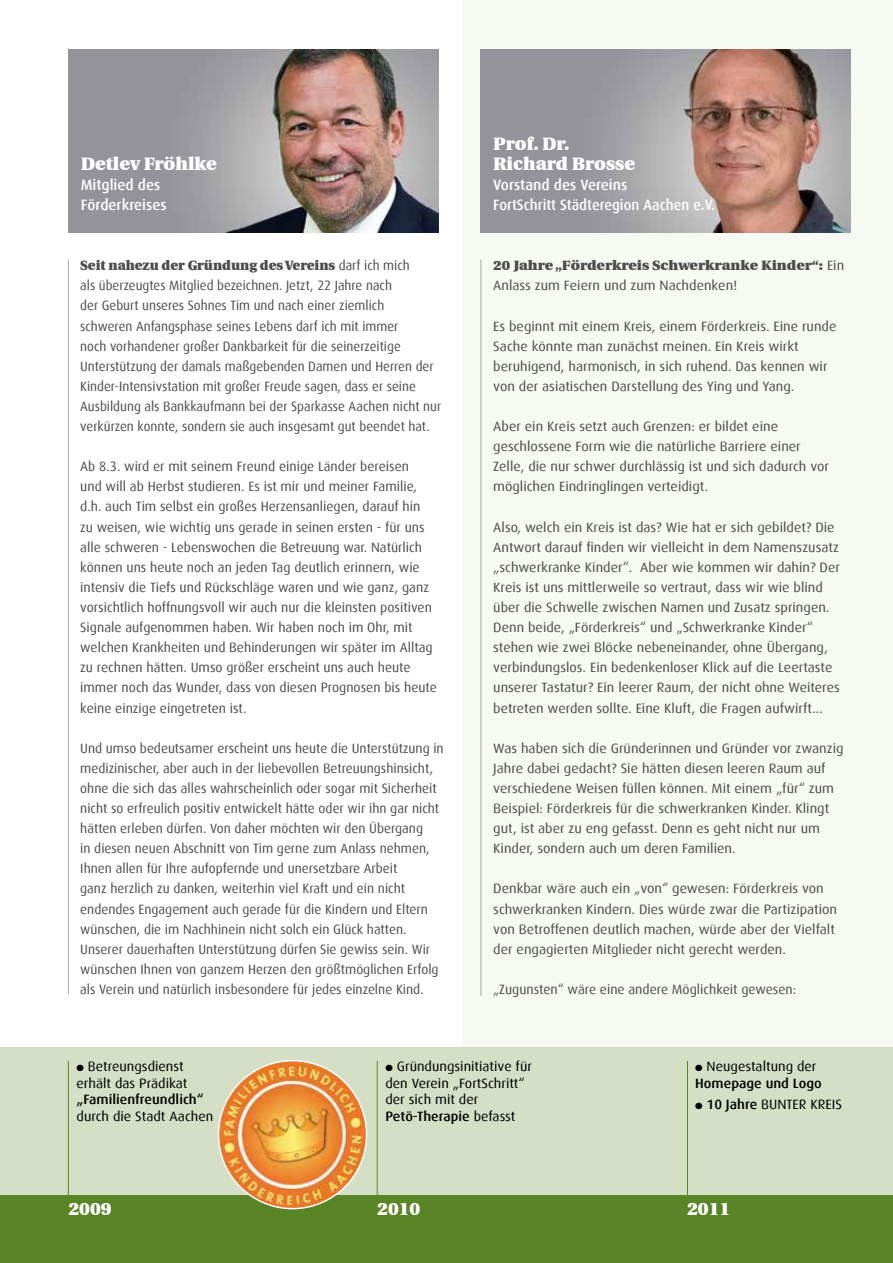
<style>
.page{position:relative;width:893px;height:1263px;background:#fff}
.page>*{position:absolute;margin:0;border:0;box-sizing:border-box;transform-origin:0 0}
.t1{font:900 18px/20.1px "Utopia";color:#fff}
.t2{font:500 15px/20.1px "Dax";color:#fff}
.t3{font:13.5px/20.1px "Dax";color:#4d4d4f}
.t4{font:13.5px/20.1px "Dax";color:#4d4d4f;scale:1.05 1}
.t5{font:13.5px/16.5px "Dax";color:#000;scale:1.05 1}
.t6{font:900 13.5px "Utopia";color:#4d4d4f}
.t7{font:900 13.5px "Utopia";color:#4d4d4f;scale:1.05 1}
.t8{font:500 13.5px "Dax";color:#000;scale:1.05 1}
.s1{font-family:"Dax";font-weight:400}
.s2{font-weight:500}
</style>
<div class="page">
<div style="left:462px;top:0;width:431px;height:1263px;background:#f7faf2"></div>
<div style="left:0;top:1047px;width:893px;height:216px;background:#d4dfc5"></div>
<img style="left:68px;top:49px;width:370px;height:183px">
<img style="left:480px;top:49px;width:371px;height:183px">
<div style="left:0;top:1195px;width:893px;height:68px;background:#598527"></div>
<hr style="left:68px;top:1061px;width:1px;height:138px;background:#598527">
<hr style="left:377px;top:1061px;width:1px;height:138px;background:#598527">
<hr style="left:687px;top:1061px;width:1px;height:138px;background:#598527">
<hr style="left:480px;top:259px;width:1px;height:737px;background:#a7a9ac">
<hr style="left:68px;top:259px;width:1px;height:735px;background:#a7a9ac">
<img style="left:219px;top:1061px;width:148px;height:147px;border-radius:74px">
<h1 class="t1" style="left:81px;top:154px;width:138px">Detlev Fröhlke</h1>
<p class="t2" style="left:81px;top:175px;width:87px">Mitglied des<br>Förderkreises</p>
<p class="t6" style="left:80px;top:258px;width:331px">Seit nahezu der Gründung des Vereins <span class="s1">darf ich mich</span></p>
<p class="t3" style="left:80px;top:276px;width:362px">als überzeugtes Mitglied bezeichnen. Jetzt, 22 Jahre nach<br>der Geburt unseres Sohnes Tim und nach einer ziemlich<br>schweren Anfangsphase seines Lebens darf ich mit immer<br>noch vorhandener großer Dankbarkeit für die seinerzeitige Unterstützung der damals maßgebenden Damen und Herren der Kinder-Intensivstation mit großer Freude sagen, dass er seine Ausbildung als Bankkaufmann bei der Sparkasse Aachen nicht nur verkürzen konnte, sondern sie auch insgesamt gut beendet hat.</p>
<p class="t3" style="left:80px;top:457px;width:358px">Ab 8.3. wird er mit seinem Freund einige Länder bereisen<br>und will ab Herbst studieren. Es ist mir und meiner Familie, d.h. auch Tim selbst ein großes Herzensanliegen, darauf hin<br>zu weisen, wie wichtig uns gerade in seinen ersten - für uns alle schweren - Lebenswochen die Betreuung war. Natürlich können uns heute noch an jeden Tag deutlich erinnern, wie intensiv die Tiefs und Rückschläge waren und wie ganz, ganz vorsichtlich hoffnungsvoll wir auch nur die kleinsten positiven Signale aufgenommen haben. Wir haben noch im Ohr, mit welchen Krankheiten und Behinderungen wir später im Alltag zu rechnen hätten. Umso größer erscheint uns auch heute immer noch das Wunder, dass von diesen Prognosen bis heute keine einzige eingetreten ist.</p>
<p class="t3" style="left:80px;top:738px;width:365px">Und umso bedeutsamer erscheint uns heute die Unterstützung in medizinischer, aber auch in der liebevollen Betreuungshinsicht, ohne die sich das alles wahrscheinlich oder sogar mit Sicherheit nicht so erfreulich positiv entwickelt hätte oder wir ihn gar nicht hätten erleben dürfen. Von daher möchten wir den Übergang<br>in diesen neuen Abschnitt von Tim gerne zum Anlass nehmen, Ihnen allen für Ihre aufopfernde und unersetzbare Arbeit<br>ganz herzlich zu danken, weiterhin viel Kraft und ein nicht endendes Engagement auch gerade für die Kindern und Eltern wünschen, die im Nachhinein nicht solch ein Glück hatten.<br>Unserer dauerhaften Unterstützung dürfen Sie gewiss sein. Wir wünschen Ihnen von ganzem Herzen den größtmöglichen Erfolg als Verein und natürlich insbesondere für jedes einzelne Kind.</p>
<h1 class="t1" style="left:493px;top:134px;width:143px">Prof. Dr.<br>Richard Brosse</h1>
<p class="t2" style="left:493px;top:175px;width:223px">Vorstand des Vereins<br>FortSchritt Städteregion Aachen e.V.</p>
<p class="t7" style="left:493px;top:258px;width:336px">20 Jahre „Förderkreis Schwerkranke Kinder“: <span class="s1">Ein</span></p>
<p class="t4" style="left:493px;top:276px;width:234px">Anlass zum Feiern und zum Nachdenken!</p>
<p class="t4" style="left:493px;top:316px;width:328px">Es beginnt mit einem Kreis, einem Förderkreis. Eine runde Sache könnte man zunächst meinen. Ein Kreis wirkt beruhigend, harmonisch, in sich ruhend. Das kennen wir von der asiatischen Darstellung des Ying und Yang.</p>
<p class="t4" style="left:493px;top:416px;width:321px">Aber ein Kreis setzt auch Grenzen: er bildet eine geschlossene Form wie die natürliche Barriere einer Zelle, die nur schwer durchlässig ist und sich dadurch vor möglichen Eindringlingen verteidigt.</p>
<p class="t4" style="left:493px;top:517px;width:332px">Also, welch ein Kreis ist das? Wie hat er sich gebildet? Die Antwort darauf finden wir vielleicht in dem Namenszusatz „schwerkranke Kinder“. Aber wie kommen wir dahin? Der Kreis ist uns mittlerweile so vertraut, dass wir wie blind über die Schwelle zwischen Namen und Zusatz springen.<br>Denn beide, „Förderkreis“ und „Schwerkranke Kinder“ stehen wie zwei Blöcke nebeneinander, ohne Übergang, verbindungslos. Ein bedenkenloser Klick auf die Leertaste unserer Tastatur? Ein leerer Raum, der nicht ohne Weiteres betreten werden sollte. Eine Kluft, die Fragen aufwirft...</p>
<p class="t4" style="left:493px;top:738px;width:335px">Was haben sich die Gründerinnen und Gründer vor zwanzig Jahre dabei gedacht? Sie hätten diesen leeren Raum auf verschiedene Weisen füllen können. Mit einem „für“ zum Beispiel: Förderkreis für die schwerkranken Kinder. Klingt gut, ist aber zu eng gefasst. Denn es geht nicht nur um Kinder, sondern auch um deren Familien.</p>
<p class="t4" style="left:493px;top:879px;width:329px">Denkbar wäre auch ein „von“ gewesen: Förderkreis von schwerkranken Kindern. Dies würde zwar die Partizipation von Betroffenen deutlich machen, würde aber der Vielfalt der engagierten Mitglieder nicht gerecht werden.</p>
<p class="t3" style="left:493px;top:979px;width:304px">„Zugunsten“ wäre eine andere Möglichkeit gewesen:</p>
<p class="t5" style="left:77px;top:1059px;width:107px">● Betreungsdienst erhält das Prädikat</p>
<p class="t8" style="left:77px;top:1092px;width:123px">„Familienfreundlich“</p>
<p class="t5" style="left:77px;top:1108px;width:132px">durch die Stadt Aachen</p>
<p class="t5" style="left:385px;top:1059px;width:141px">● Gründungsinitiative für den Verein „FortSchritt“ der sich mit der<br><span class="s2">Petö-Therapie</span> befasst</p>
<p class="t5" style="left:695px;top:1059px;width:122px">● Neugestaltung der<br><span class="s2">Homepage und Logo</span></p>
<p class="t5" style="left:695px;top:1096px;width:141px">● <span class="s2">10 Jahre</span> BUNTER KREIS</p>
<h1 class="t1" style="left:68px;top:1199px;width:45px">2009</h1>
<h1 class="t1" style="left:377px;top:1199px;width:45px">2010</h1>
<h1 class="t1" style="left:687px;top:1199px;width:45px">2011</h1>
</div>
